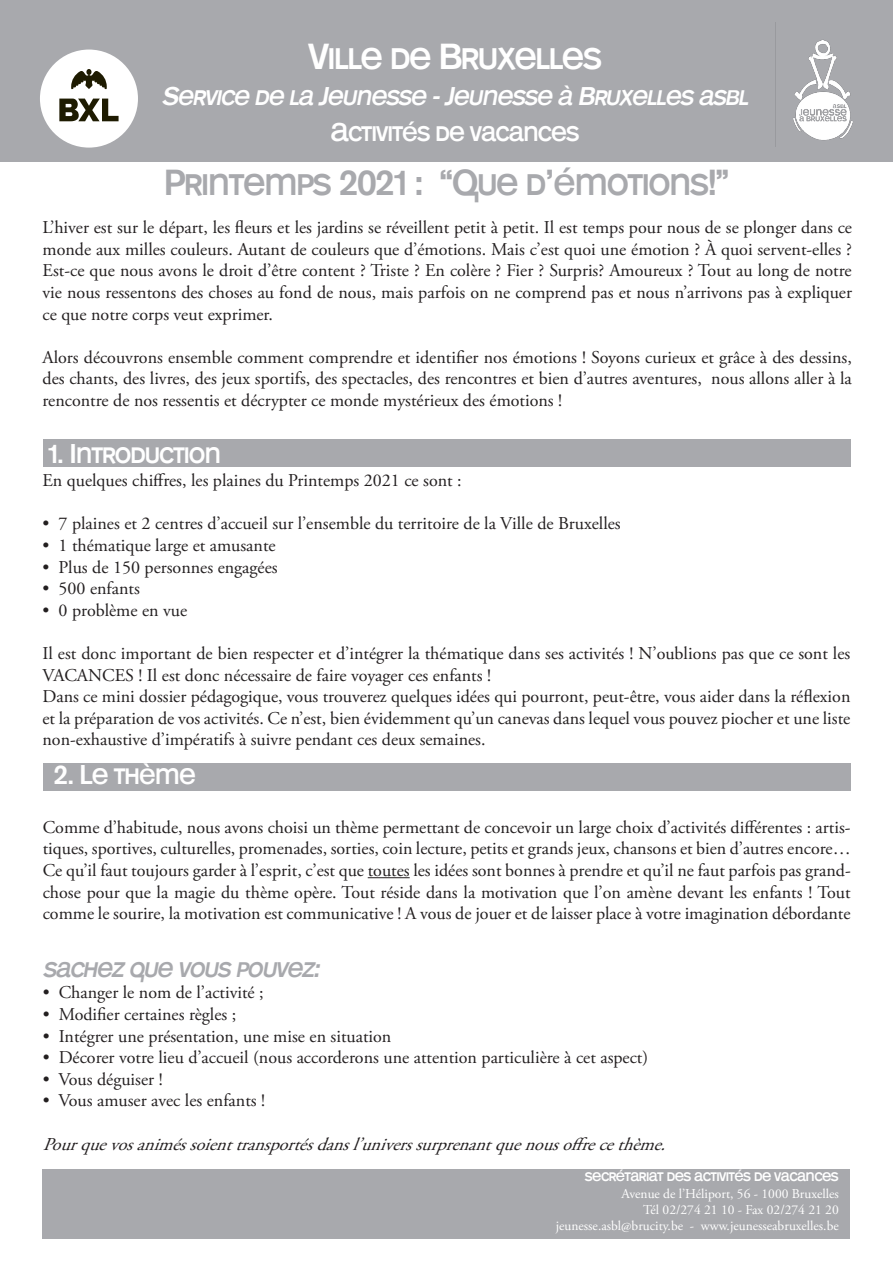
<style>
.page{position:relative;width:893px;height:1263px;background:#fff}
.page>*{position:absolute;margin:0;border:0;box-sizing:border-box;transform-origin:0 0}
.t1{font:36px "Mono Alphabet";letter-spacing:-.04em;color:#a8a9ad}
.t2{font:36px "Mono Alphabet";letter-spacing:-.04em;color:#fff}
.t3{font:27px "Mono Alphabet";letter-spacing:-.04em;color:#fff}
.t4{font:italic 25.5px "Mono Alphabet";color:#fff}
.t5{font:italic 25.5px "Mono Alphabet";color:#a8a9ad}
.t6{font:25.5px "Mono Alphabet";letter-spacing:-.04em;color:#fff}
.t7{font:18px/21.6px "Adobe Garamond Pro";color:#231f20;text-align:justify}
.t8{font:italic 18px "Adobe Garamond Pro";color:#231f20}
.t9{font:15px "Mono Alphabet";letter-spacing:-.04em;color:#fff}
.t10{font:13.5px/16.2px "Adobe Garamond Pro";color:#fff;text-align:right}
</style>
<div class="page">
<div style="left:43px;top:1169px;width:807px;height:69px;background:#a8a9ad"></div>
<div style="left:0;top:0;width:893px;height:162px;background:#a8a9ad"></div>
<img style="left:775px;top:22px;width:78px;height:125px">
<div style="left:40px;top:50px;width:98px;height:98px;background:#fff;border-radius:50%"></div>
<svg style="left:59px;top:99px;width:60px;height:22px"></svg>
<svg style="left:71px;top:69px;width:36px;height:20px"></svg>
<div style="left:43px;top:440px;width:808px;height:27px;background:#a8a9ad"></div>
<div style="left:43px;top:763px;width:808px;height:28px;background:#a8a9ad"></div>
<hr style="left:368px;top:877px;width:42px;height:1px;background:#231f20">
<h1 class="t2" style="left:308px;top:35px;width:295px">Ville de Bruxelles</h1>
<h3 class="t4" style="left:162px;top:81px;width:593px">Service de la Jeunesse -Jeunesse à Bruxelles asbl</h3>
<h3 class="t6" style="left:331px;top:117px;width:250px">Activités de vacances</h3>
<p class="t1" style="left:164px;top:162px;width:567px">Printemps 2021 : “Que d’émotions!”</p>
<p class="t7" style="left:43px;top:217px;width:811px">L’hiver est sur le départ, les fleurs et les jardins se réveillent petit à petit. Il est temps pour nous de se plonger dans ce monde aux milles couleurs. Autant de couleurs que d’émotions. Mais c’est quoi une émotion ? À quoi servent-elles ?<br>Est-ce que nous avons le droit d’être content ? Triste ? En colère ? Fier ? Surpris? Amoureux ? Tout au long de notre vie nous ressentons des choses au fond de nous, mais parfois on ne comprend pas et nous n’arrivons pas à expliquer ce que notre corps veut exprimer.</p>
<p class="t7" style="left:43px;top:347px;width:811px">Alors découvrons ensemble comment comprendre et identifier nos émotions ! Soyons curieux et grâce à des dessins, des chants, des livres, des jeux sportifs, des spectacles, des rencontres et bien d’autres aventures, nous allons aller à la rencontre de nos ressentis et décrypter ce monde mystérieux des émotions !</p>
<p class="t3" style="left:48px;top:438px;width:175px">1. Introduction</p>
<p class="t7" style="left:43px;top:470px;width:421px">En quelques chiffres, les plaines du Printemps 2021 ce sont :</p>
<p class="t7" style="left:43px;top:513px;width:580px">• 7 plaines et 2 centres d’accueil sur l’ensemble du territoire de la Ville de Bruxelles</p>
<p class="t7" style="left:43px;top:535px;width:235px">• 1 thématique large et amusante</p>
<p class="t7" style="left:43px;top:557px;width:237px">• Plus de 150 personnes engagées</p>
<p class="t7" style="left:43px;top:578px;width:99px">• 500 enfants</p>
<p class="t7" style="left:43px;top:600px;width:146px">• 0 problème en vue</p>
<p class="t7" style="left:43px;top:643px;width:809px">Il est donc important de bien respecter et d’intégrer la thématique dans ses activités ! N’oublions pas que ce sont les<br>VACANCES ! Il est donc nécessaire de faire voyager ces enfants !</p>
<p class="t7" style="left:43px;top:686px;width:809px">Dans ce mini dossier pédagogique, vous trouverez quelques idées qui pourront, peut-être, vous aider dans la réflexion et la préparation de vos activités. Ce n’est, bien évidemment qu’un canevas dans lequel vous pouvez piocher et une liste non-exhaustive d’impératifs à suivre pendant ces deux semaines.</p>
<p class="t3" style="left:53px;top:759px;width:144px">2. Le thème</p>
<p class="t7" style="left:43px;top:817px;width:809px">Comme d’habitude, nous avons choisi un thème permettant de concevoir un large choix d’activités différentes : artis&shy;tiques, sportives, culturelles, promenades, sorties, coin lecture, petits et grands jeux, chansons et bien d’autres encore…</p>
<p class="t7" style="left:43px;top:860px;width:809px">Ce qu’il faut toujours garder à l’esprit, c’est que toutes les idées sont bonnes à prendre et qu’il ne faut parfois pas grand&shy;chose pour que la magie du thème opère. Tout réside dans la motivation que l’on amène devant les enfants ! Tout comme le sourire, la motivation est communicative ! A vous de jouer et de laisser place à votre imagination débordante</p>
<p class="t5" style="left:43px;top:953px;width:284px">sachezque vous pouvez:</p>
<p class="t7" style="left:43px;top:982px;width:223px">• Changer le nom de l’activité ;</p>
<p class="t7" style="left:43px;top:1004px;width:195px">• Modifier certaines règles ;</p>
<p class="t7" style="left:43px;top:1026px;width:350px">• Intégrer une présentation, une mise en situation</p>
<p class="t7" style="left:43px;top:1047px;width:607px">• Décorer votre lieu d’accueil (nous accorderons une attention particulière à cet aspect)</p>
<p class="t7" style="left:43px;top:1069px;width:121px">• Vous déguiser !</p>
<p class="t7" style="left:43px;top:1090px;width:224px">• Vous amuser avec les enfants !</p>
<p class="t8" style="left:43px;top:1133px;width:632px">Pourquevosaniméssoienttransportésdansl’universsurprenantquenousoffrecethème.</p>
<p class="t9" style="left:585px;top:1167px;width:255px">secrétariat des activités de vacances</p>
<p class="t10" style="left:556px;top:1186px;width:284px">Avenue de l’Héliport, 56 - 1000 Bruxelles<br>Tél 02/274 21 10 - Fax 02/274 21 20 jeunesse.asbl@brucity.be - www.jeunesseabruxelles.be</p>
</div>
